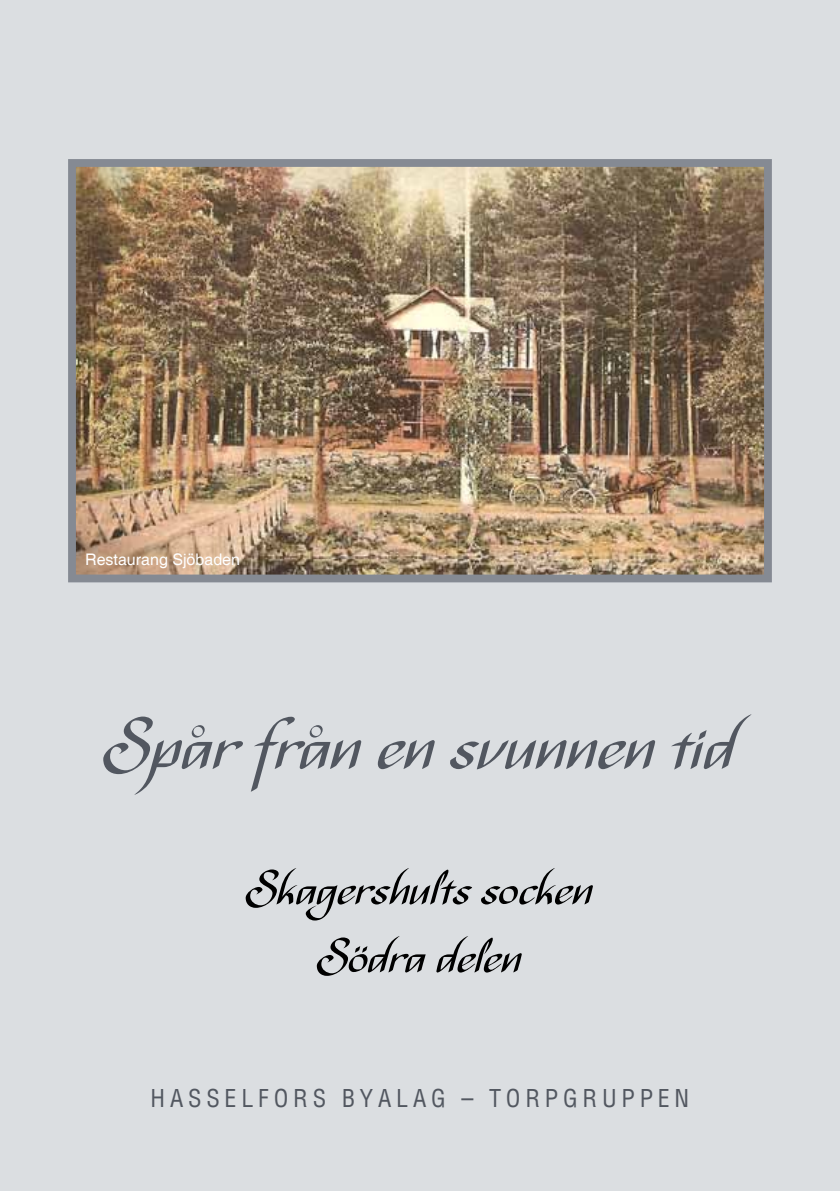
<style>
.page{position:relative;width:840px;height:1191px;background:#fff}
.page>*{position:absolute;margin:0;border:0;box-sizing:border-box;transform-origin:0 0}
.t1{font:84px "Bispo Nova";color:#525760}
.t2{font:56px/68px "Bispo Nova";color:#000;text-align:center}
.t3{font:condensed 24px "Helvetica";letter-spacing:.2em;color:#525760}
.t4{font:16px "Helvetica";color:#fff}
</style>
<div class="page">
<div style="left:0;top:0;width:839px;height:1191px;background:#dbdee1"></div>
<img style="left:68px;top:159px;width:704px;height:424px">
<p class="t4" style="left:85px;top:550px;width:156px">Restaurang Sjöbaden</p>
<h1 class="t1" style="left:105px;top:689px;width:630px">Spår från en svunnen tid</h1>
<p class="t2" style="left:247px;top:850px;width:347px">Skagershults socken<br>Södra delen</p>
<p class="t3" style="left:150px;top:1083px;width:540px">HASSELFORS BYALAG – TORPGRUPPEN</p>
</div>
